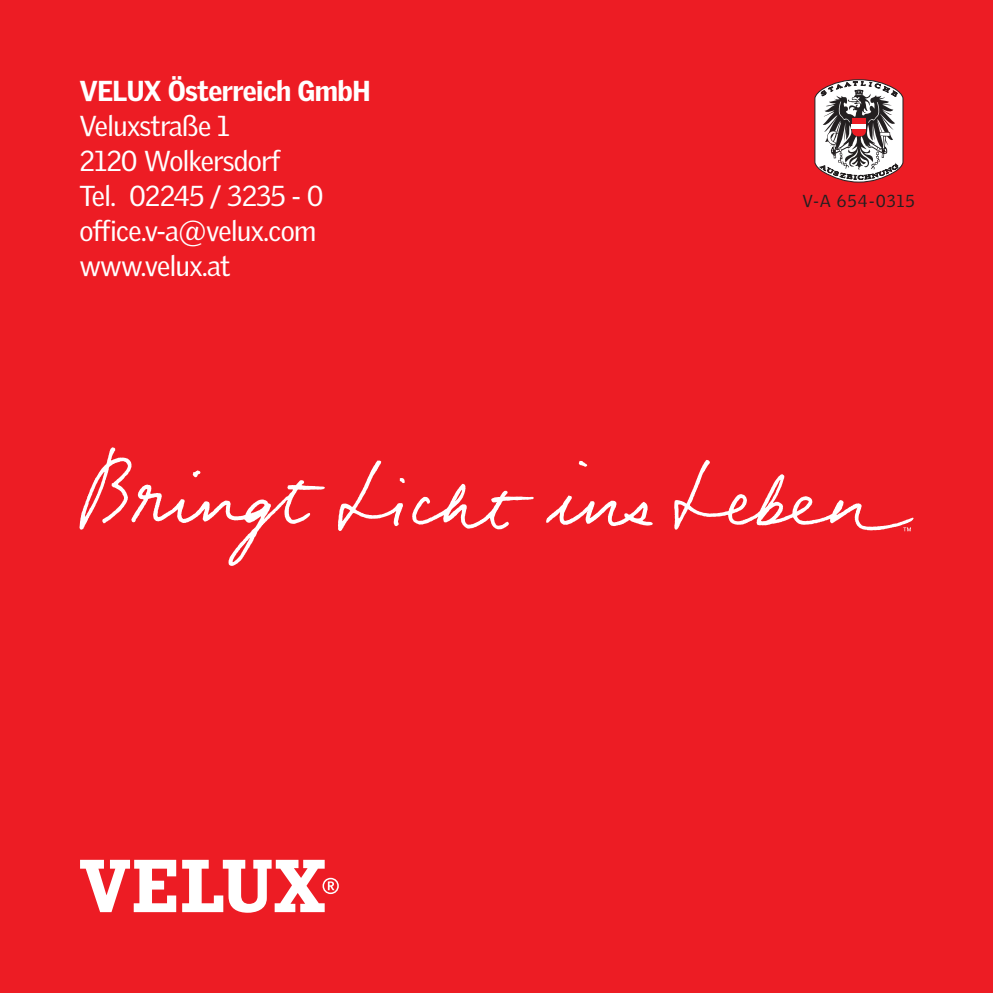
<style>
.page{position:relative;width:993px;height:993px;background:#fff}
.page>*{position:absolute;margin:0;border:0;box-sizing:border-box;transform-origin:0 0}
.t1{font:28px/35px "Velux Gothic";letter-spacing:-.02em;color:#fff}
.t2{font:900 28px "Velux Gothic";letter-spacing:-.02em;color:#fff}
.t3{font:16.8px "Velux Gothic";letter-spacing:.06em;color:#231f20}
</style>
<div class="page">
<div style="left:0;top:0;width:992px;height:992px;background:#ed1c24"></div>
<svg style="left:814px;top:79px;width:89px;height:104px;background:#b19596"></svg>
<svg style="left:80px;top:859px;width:96px;height:52px"></svg>
<svg style="left:182px;top:859px;width:157px;height:53px"></svg>
<svg style="left:79px;top:447px;width:834px;height:118px"></svg>
<p class="t2" style="left:79px;top:81px;width:292px">VELUX Österreich GmbH</p>
<p class="t1" style="left:79px;top:110px;width:246px">Veluxstraße 1<br>2120 Wolkersdorf<br>Tel. 02245 / 3235 - 0 office.v-a@velux.com www.velux.at</p>
<p class="t3" style="left:802px;top:194px;width:114px">V-A 654-0315</p>
</div>
